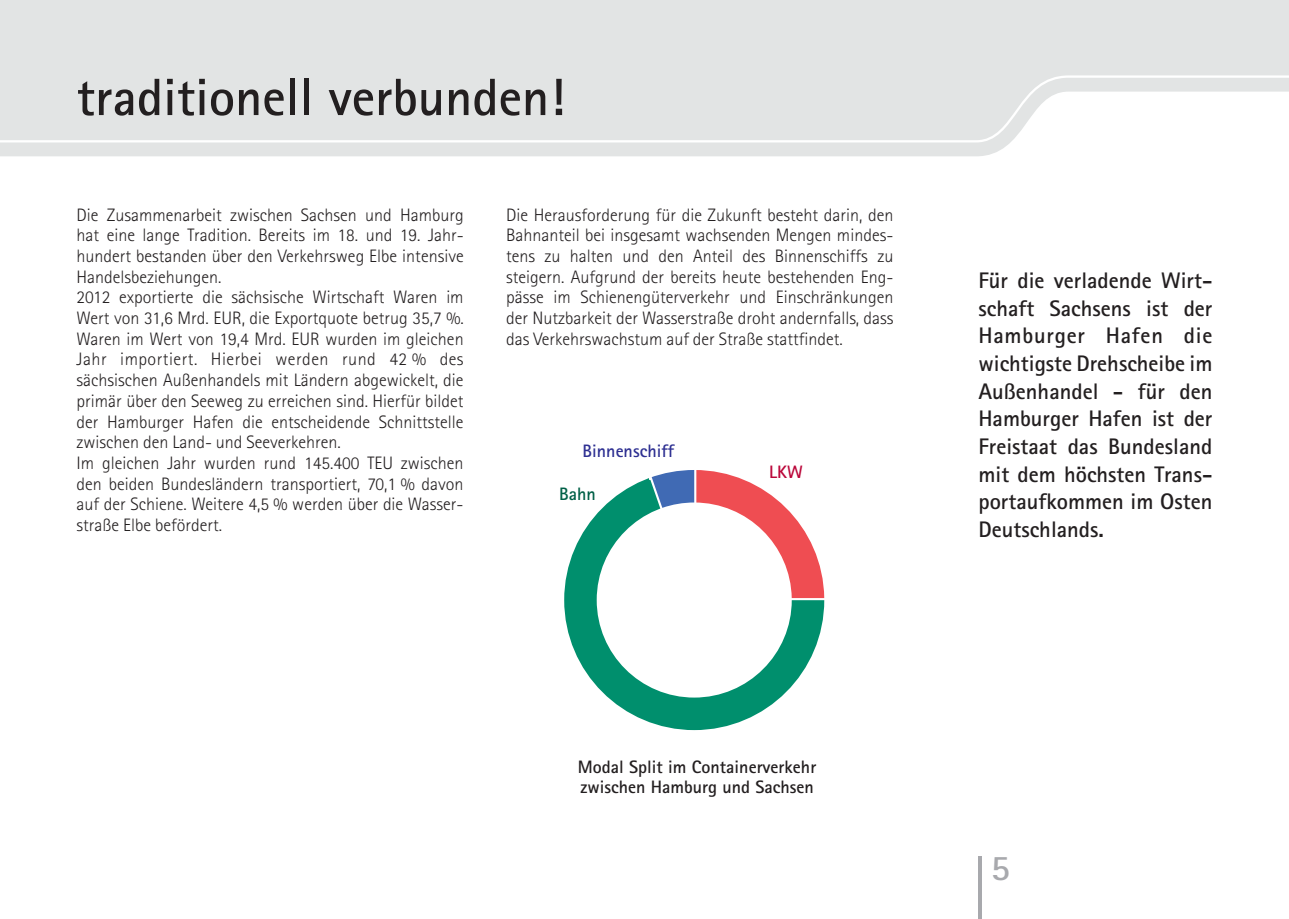
<style>
.page{position:relative;width:1289px;height:919px;background:#fff}
.page>*{position:absolute;margin:0;border:0;box-sizing:border-box;transform-origin:0 0}
.t1{font:700 52.5px "Agfa Rotis Sans Serif";color:#231f20}
.t2{font:700 36px "Agfa Rotis Sans Serif";color:#a8a9ad}
.t3{font:700 22.5px/27.6px "Agfa Rotis Sans Serif";color:#231f20;text-align:justify}
.t4{font:300 18px/20.7px "Agfa Rotis Sans Serif";color:#231f20}
.t5{font:700 18px/19.6px "Agfa Rotis Sans Serif";color:#231f20}
.t6{font:700 18px "Agfa Rotis Sans Serif";color:#2e3092}
.t7{font:700 18px "Agfa Rotis Sans Serif";color:#006047}
.t8{font:700 18px "Agfa Rotis Sans Serif";color:#ba0639}
</style>
<div class="page">
<svg style="left:0;top:0;width:1288px;height:156px;background:#e4e6e6"></svg>
<hr style="left:978px;top:856px;width:3px;height:62px;background:#a8a9ad">
<svg style="left:564px;top:480px;width:260px;height:250px"></svg>
<svg style="left:643px;top:470px;width:182px;height:132px"></svg>
<h1 class="t1" style="left:77px;top:79px;width:489px">traditionell verbunden!</h1>
<p class="t4" style="left:77px;top:206px;width:388px">Die Zusammenarbeit zwischen Sachsen und Hamburg</p>
<p class="t4" style="left:506px;top:206px;width:388px">Die Herausforderung für die Zukunft besteht darin, den</p>
<p class="t4" style="left:77px;top:227px;width:388px">hat eine lange Tradition. Bereits im 18. und 19. Jahr-</p>
<p class="t4" style="left:506px;top:227px;width:388px">Bahnanteil bei insgesamt wachsenden Mengen mindes-</p>
<p class="t4" style="left:77px;top:247px;width:388px">hundert bestanden über den Verkehrsweg Elbe intensive</p>
<p class="t4" style="left:506px;top:247px;width:388px">tens zu halten und den Anteil des Binnenschiffs zu</p>
<p class="t4" style="left:77px;top:268px;width:146px">Handelsbeziehungen.</p>
<p class="t4" style="left:506px;top:268px;width:388px">steigern. Aufgrund der bereits heute bestehenden Eng-</p>
<p class="t4" style="left:77px;top:289px;width:388px">2012 exportierte die sächsische Wirtschaft Waren im</p>
<p class="t4" style="left:506px;top:289px;width:388px">pässe im Schienengüterverkehr und Einschränkungen</p>
<p class="t4" style="left:77px;top:309px;width:388px">Wert von 31,6 Mrd. EUR, die Exportquote betrug 35,7 %.</p>
<p class="t4" style="left:506px;top:309px;width:388px">der Nutzbarkeit der Wasserstraße droht andernfalls, dass</p>
<p class="t4" style="left:77px;top:330px;width:388px">Waren im Wert von 19,4 Mrd. EUR wurden im gleichen</p>
<p class="t4" style="left:506px;top:330px;width:338px">das Verkehrswachstum auf der Straße stattfindet.</p>
<p class="t4" style="left:76px;top:351px;width:388px">Jahr importiert. Hierbei werden rund 42 % des sächsischen Außenhandels mit Ländern abgewickelt, die primär über den Seeweg zu erreichen sind. Hierfür bildet der Hamburger Hafen die entscheidende Schnittstelle zwischen den Land- und Seeverkehren.<br>Im gleichen Jahr wurden rund 145.400 TEU zwischen den beiden Bundesländern transportiert, 70,1 % davon auf der Schiene. Weitere 4,5 % werden über die Wasser&shy;straße Elbe befördert.</p>
<p class="t6" style="left:582px;top:444px;width:93px">Binnenschiff</p>
<p class="t8" style="left:769px;top:465px;width:35px">LKW</p>
<p class="t7" style="left:559px;top:487px;width:38px">Bahn</p>
<p class="t3" style="left:978px;top:269px;width:235px">Für die verladende Wirt&shy;schaft Sachsens ist der Hamburger Hafen die wichtigste Drehscheibe im Außenhandel - für den Hamburger Hafen ist der Freistaat das Bundesland mit dem höchsten Trans&shy;portaufkommen im Osten Deutschlands.</p>
<p class="t5" style="left:578px;top:758px;width:240px">Modal Split im Containerverkehr zwischen Hamburg und Sachsen</p>
<h2 class="t2" style="left:990px;top:855px;width:21px">5</h2>
</div>
